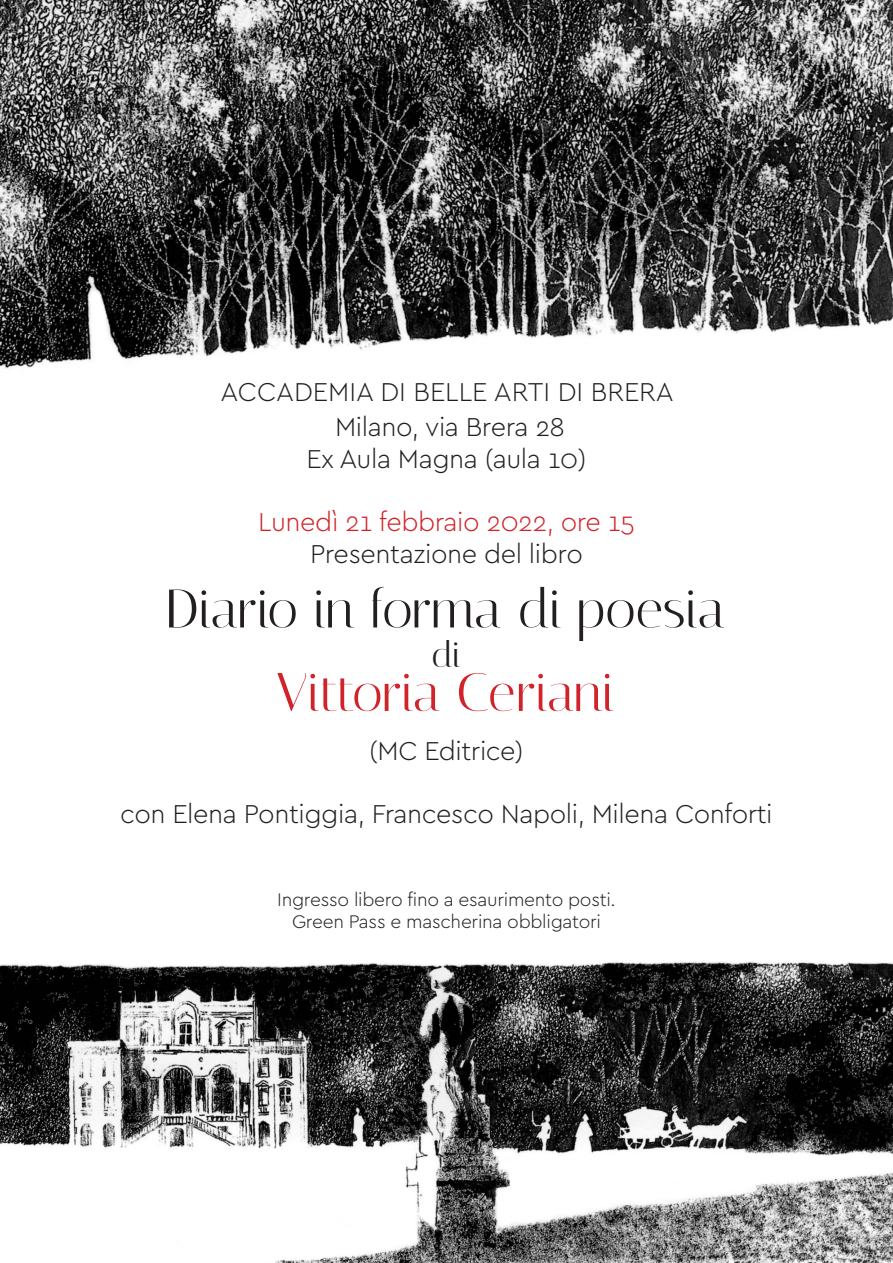
<style>
.page{position:relative;width:893px;height:1263px;background:#fff}
.page>*{position:absolute;margin:0;border:0;box-sizing:border-box;transform-origin:0 0}
.t1{font:36px "Italiana";color:#231f20}
.t2{font:300 27px/34.8px "Cera Pro";letter-spacing:-.015em;color:#231f20;text-align:center}
.t3{font:300 27px "Cera Pro";letter-spacing:-.015em;color:#d1232a}
.t4{font:300 19.05px/22.4px "Cera Pro";letter-spacing:-.015em;color:#231f20;text-align:center}
</style>
<div class="page">
<img style="left:0;top:0;width:893px;height:369px">
<img style="left:0;top:961px;width:893px;height:302px">
<svg style="left:277px;top:673px;width:336px;height:38px"></svg>
<svg style="left:169px;top:587px;width:555px;height:54px"></svg>
<p class="t2" style="left:220px;top:373px;width:455px">ACCADEMIA DI BELLE ARTI DI BRERA<br>Milano, via Brera 28</p>
<p class="t2" style="left:306px;top:440px;width:282px">Ex Aula Magna (aula 10)</p>
<p class="t3" style="left:258px;top:504px;width:378px">Lunedì 21 febbraio 2022, ore 15</p>
<p class="t2" style="left:310px;top:536px;width:274px">Presentazione del libro</p>
<h1 class="t1" style="left:432px;top:634px;width:31px">di</h1>
<p class="t2" style="left:369px;top:732px;width:156px">(MC Editrice)</p>
<p class="t2" style="left:120px;top:796px;width:654px">con Elena Pontiggia, Francesco Napoli, Milena Conforti</p>
<p class="t4" style="left:277px;top:888px;width:340px">Ingresso libero fino a esaurimento posti.<br>Green Pass e mascherina obbligatori</p>
</div>
